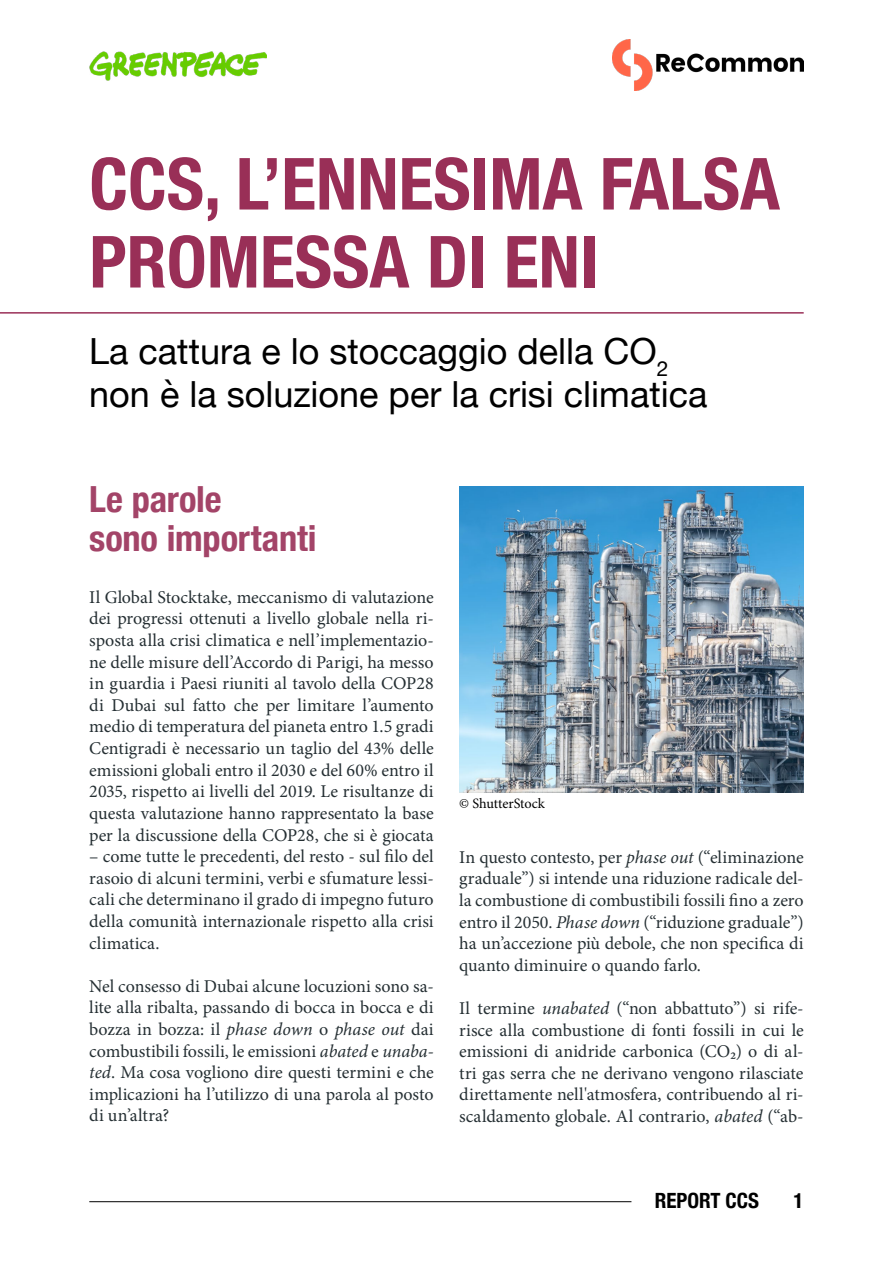
<style>
.page{position:relative;width:893px;height:1263px;background:#fff}
.page>*{position:absolute;margin:0;border:0;box-sizing:border-box;transform-origin:0 0}
.t1{font:700 condensed 72px/78px "Helvetica Neue";color:#992f57}
.t2{font:36px/43.2px "Helvetica Neue";color:#000}
.t3{font:700 condensed 36px/39px "Helvetica Neue";letter-spacing:-.005em;color:#a34468}
.t4{font:700 condensed 21px "Helvetica Neue";color:#000}
.t5{font:18px/21.6px "Minion Pro";color:#252f33;text-align:justify}
.t6{font:14.25px "Minion Pro";letter-spacing:-.005em;color:#000}
.s1{font-style:italic}
</style>
<div class="page">
<hr style="left:89px;top:1201px;width:542px;height:1px;background:#000">
<hr style="left:0;top:312px;width:804px;height:2px;background:#9a3058">
<img style="left:459px;top:486px;width:345px;height:306px">
<img style="left:612px;top:39px;width:191px;height:51px">
<img style="left:89px;top:52px;width:178px;height:29px">
<h1 class="t1" style="left:89px;top:140px;width:692px">CCS, L’ENNESIMA FALSA<br>PROMESSA DI ENI</h1>
<h2 class="t2" style="left:89px;top:331px;width:620px">La cattura e lo stoccaggio della CO<sub>2 </sub>non è la soluzione per la crisi climatica</h2>
<h2 class="t3" style="left:89px;top:477px;width:229px">Le parole<br>sono importanti</h2>
<p class="t5" style="left:89px;top:586px;width:346px">Il Global Stocktake, meccanismo di valutazione dei progressi ottenuti a livello globale nella ri&shy;sposta alla crisi climatica e nell’implementazio&shy;ne delle misure dell’Accordo di Parigi, ha messo in guardia i Paesi riuniti al tavolo della COP28 di Dubai sul fatto che per limitare l’aumento medio di temperatura del pianeta entro 1.5 gradi Centigradi è necessario un taglio del 43% delle emissioni globali entro il 2030 e del 60% entro il 2035, rispetto ai livelli del 2019. Le risultanze di questa valutazione hanno rappresentato la base per la discussione della COP28, che si è giocata</p>
<p class="t5" style="left:89px;top:846px;width:346px">– come tutte le precedenti, del resto - sul filo del rasoio di alcuni termini, verbi e sfumature lessi&shy;cali che determinano il grado di impegno futuro della comunità internazionale rispetto alla crisi climatica.</p>
<p class="t5" style="left:89px;top:975px;width:346px">Nel consesso di Dubai alcune locuzioni sono sa&shy;lite alla ribalta, passando di bocca in bocca e di bozza in bozza: il <span class="s1">phase down</span> o <span class="s1">phase out</span> dai combustibili fossili, le emissioni <span class="s1">abated</span> e <span class="s1">unaba&shy;ted</span>. Ma cosa vogliono dire questi termini e che implicazioni ha l’utilizzo di una parola al posto di un’altra?</p>
<p class="t6" style="left:459px;top:794px;width:87px">© ShutterStock</p>
<p class="t5" style="left:459px;top:846px;width:346px">In questo contesto, per <span class="s1">phase out</span> (“eliminazione graduale”) si intende una riduzione radicale del&shy;la combustione di combustibili fossili fino a zero entro il 2050. <span class="s1">Phase down</span> (“riduzione graduale”) ha un’accezione più debole, che non specifica di quanto diminuire o quando farlo.</p>
<p class="t5" style="left:459px;top:997px;width:346px">Il termine <span class="s1">unabated</span> (“non abbattuto”) si rife&shy;risce alla combustione di fonti fossili in cui le emissioni di anidride carbonica (CO₂) o di al&shy;tri gas serra che ne derivano vengono rilasciate direttamente nell'atmosfera, contribuendo al ri&shy;scaldamento globale. Al contrario, <span class="s1">abated</span> (“ab-</p>
<p class="t4" style="left:655px;top:1183px;width:106px">REPORT CCS</p>
<p class="t4" style="left:794px;top:1183px;width:12px">1</p>
</div>
